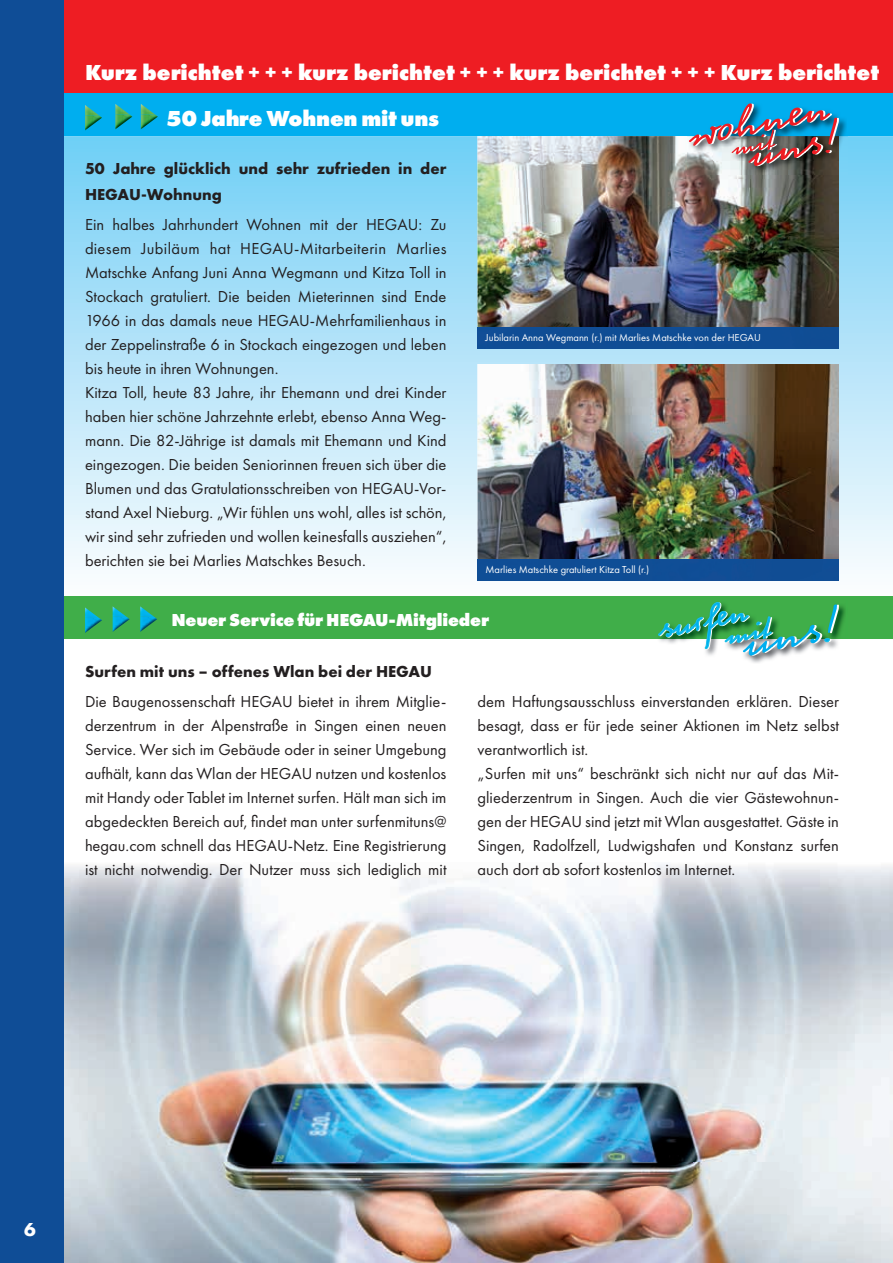
<style>
.page{position:relative;width:893px;height:1263px;background:#fff}
.page>*{position:absolute;margin:0;border:0;box-sizing:border-box;transform-origin:0 0}
.t1{font:800 22.5px "Futura PT";color:#fff}
.t2{font:700 19.5px "Futura PT";color:#fff}
.t3{font:800 18px "Futura PT";letter-spacing:-.01em;color:#fff}
.t4{font:16.5px/24px "Futura PT";color:#231f20}
.t5{font:700 16.5px/25.5px "Futura PT";color:#231f20}
.t6{font:10.5px "Futura PT";color:#fff}
</style>
<div class="page">
<img style="left:64px;top:864px;width:829px;height:399px">
<div style="left:51px;top:596px;width:842px;height:43px;background:#40ae49"></div>
<img style="left:85px;top:607px;width:14px;height:11px">
<img style="left:85px;top:618px;width:17px;height:14px">
<img style="left:113px;top:606px;width:14px;height:11px">
<img style="left:113px;top:617px;width:17px;height:14px">
<img style="left:140px;top:606px;width:14px;height:11px">
<img style="left:140px;top:617px;width:17px;height:14px">
<svg style="left:64px;top:136px;width:829px;height:434px;background:#b3e4f9"></svg>
<img style="left:477px;top:136px;width:362px;height:192px">
<img style="left:477px;top:364px;width:362px;height:196px">
<div style="left:0;top:0;width:893px;height:100px;background:#ee1d23"></div>
<div style="left:41px;top:94px;width:852px;height:42px;background:#00aeef"></div>
<img style="left:85px;top:105px;width:14px;height:10px">
<img style="left:85px;top:115px;width:17px;height:14px">
<img style="left:115px;top:104px;width:14px;height:10px">
<img style="left:115px;top:114px;width:17px;height:14px">
<img style="left:141px;top:104px;width:13px;height:10px">
<img style="left:141px;top:114px;width:17px;height:14px">
<div style="left:0;top:0;width:64px;height:1263px;background:#0f4d96"></div>
<div style="left:477px;top:328px;width:362px;height:21px;background:#0f4d95"></div>
<div style="left:477px;top:560px;width:362px;height:21px;background:#0f4d95"></div>
<img style="left:687px;top:118px;width:161px;height:57px">
<img style="left:688px;top:103px;width:151px;height:63px">
<img style="left:750px;top:605px;width:95px;height:58px">
<svg style="left:658px;top:602px;width:181px;height:58px"></svg>
<h1 class="t1" style="left:85px;top:58px;width:795px">Kurz berichtet + + + kurz berichtet + + + kurz berichtet + + + Kurz berichtet</h1>
<h1 class="t1" style="left:166px;top:104px;width:275px">50 Jahre Wohnen mit uns</h1>
<p class="t5" style="left:85px;top:155px;width:363px">50 Jahre glücklich und sehr zufrieden in der<br>HEGAU-Wohnung</p>
<p class="t4" style="left:85px;top:212px;width:363px">Ein halbes Jahrhundert Wohnen mit der HEGAU: Zu diesem Jubiläum hat HEGAU-Mitarbeiterin Marlies Matschke Anfang Juni Anna Wegmann und Kitza Toll in Stockach gratuliert. Die beiden Mieterinnen sind Ende 1966 in das damals neue HEGAU-Mehrfamilienhaus in der Zeppelinstraße 6 in Stockach eingezogen und leben bis heute in ihren Wohnungen.<br>Kitza Toll, heute 83 Jahre, ihr Ehemann und drei Kinder haben hier schöne Jahrzehnte erlebt, ebenso Anna Weg&shy;mann. Die 82-Jährige ist damals mit Ehemann und Kind eingezogen. Die beiden Seniorinnen freuen sich über die Blumen und das Gratulationsschreiben von HEGAU-Vor&shy;stand Axel Nieburg. „Wir fühlen uns wohl, alles ist schön, wir sind sehr zufrieden und wollen keinesfalls ausziehen“, berichten sie bei Marlies Matschkes Besuch.</p>
<p class="t6" style="left:486px;top:331px;width:277px">Jubilarin Anna Wegmann (r.) mit Marlies Matschke von der HEGAU</p>
<p class="t6" style="left:486px;top:563px;width:165px">Marlies Matschke gratuliert Kitza Toll (r.)</p>
<p class="t3" style="left:171px;top:609px;width:319px">Neuer Service für HEGAU-Mitglieder</p>
<p class="t5" style="left:85px;top:658px;width:348px">Surfen mit uns – offenes Wlan bei der HEGAU</p>
<p class="t4" style="left:85px;top:689px;width:363px;text-align:justify">Die Baugenossenschaft HEGAU bietet in ihrem Mitglie&shy;derzentrum in der Alpenstraße in Singen einen neuen Service. Wer sich im Gebäude oder in seiner Umgebung aufhält, kann das Wlan der HEGAU nutzen und kostenlos mit Handy oder Tablet im Internet surfen. Hält man sich im abgedeckten Bereich auf, findet man unter surfenmituns@ hegau.com schnell das HEGAU-Netz. Eine Registrierung ist nicht notwendig. Der Nutzer muss sich lediglich mit</p>
<p class="t4" style="left:477px;top:689px;width:363px">dem Haftungsausschluss einverstanden erklären. Dieser besagt, dass er für jede seiner Aktionen im Netz selbst verantwortlich ist.<br>„Surfen mit uns“ beschränkt sich nicht nur auf das Mit&shy;gliederzentrum in Singen. Auch die vier Gästewohnun&shy;gen der HEGAU sind jetzt mit Wlan ausgestattet. Gäste in Singen, Radolfzell, Ludwigshafen und Konstanz surfen auch dort ab sofort kostenlos im Internet.</p>
<p class="t2" style="left:24px;top:1217px;width:13px">6</p>
</div>
